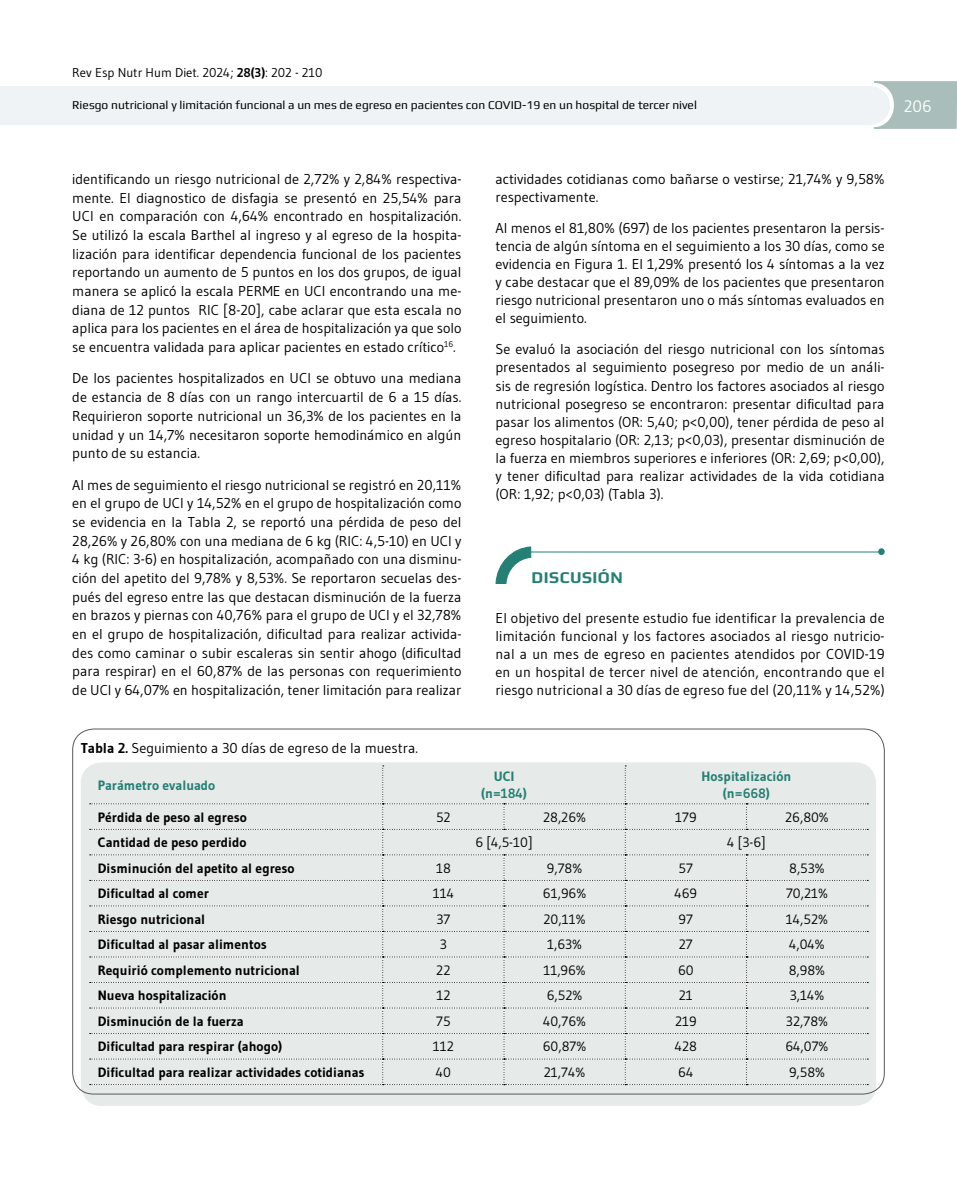
<style>
.page{position:relative;width:957px;height:1191px;background:#fff}
.page>*{position:absolute;margin:0;border:0;box-sizing:border-box;transform-origin:0 0}
.t1{font:700 16.5px "Play";letter-spacing:.03em;color:#247f74}
.t2{font:16.5px "Gudea";color:#fff}
.t3{font:14.25px/18.6px "Gudea";color:#000;text-align:justify}
.t4{font:700 13.5px "Gudea";color:#000}
.t5{font:13.5px "Gudea";color:#000}
.t6{font:700 13.5px/16.2px "Gudea";color:#247f74;text-align:center}
.t7{font:12.75px "Gudea";color:#000}
.t8{font:12px "Play";color:#000}
.s1{font-weight:700}
</style>
<div class="page">
<svg style="left:0;top:81px;width:957px;height:48px"></svg>
<hr style="left:524px;top:551px;width:355px;height:1px;background:#247f74">
<div style="left:878px;top:548px;width:6px;height:7px;background:#247f74;border-radius:50%"></div>
<svg style="left:495px;top:546px;width:37px;height:38px"></svg>
<div style="left:81px;top:762px;width:795px;height:344px;background:#e6eae9;border-radius:21px"></div>
<svg style="left:90px;top:765px;width:778px;height:320px"></svg>
<p class="t7" style="left:72px;top:65px;width:252px">Rev Esp Nutr Hum Diet. 2024; <span class="s1">28(3)</span>: 202 - 210</p>
<p class="t8" style="left:72px;top:97px;width:626px">Riesgo nutricional y limitación funcional a un mes de egreso en pacientes con COVID-19 en un hospital de tercer nivel</p>
<p class="t2" style="left:904px;top:96px;width:29px">206</p>
<p class="t3" style="left:72px;top:169px;width:391px">identificando un riesgo nutricional de 2,72% y 2,84% respectiva&shy;mente. El diagnostico de disfagia se presentó en 25,54% para UCI en comparación con 4,64% encontrado en hospitalización.<br>Se utilizó la escala Barthel al ingreso y al egreso de la hospita&shy;lización para identificar dependencia funcional de los pacientes reportando un aumento de 5 puntos en los dos grupos, de igual manera se aplicó la escala PERME en UCI encontrando una me&shy;diana de 12 puntos RIC [8-20], cabe aclarar que esta escala no aplica para los pacientes en el área de hospitalización ya que solo se encuentra validada para aplicar pacientes en estado crítico<sup>16</sup>.</p>
<p class="t3" style="left:72px;top:369px;width:391px">De los pacientes hospitalizados en UCI se obtuvo una mediana de estancia de 8 días con un rango intercuartil de 6 a 15 días.<br>Requirieron soporte nutricional un 36,3% de los pacientes en la unidad y un 14,7% necesitaron soporte hemodinámico en algún punto de su estancia.</p>
<p class="t3" style="left:72px;top:475px;width:391px">Al mes de seguimiento el riesgo nutricional se registró en 20,11% en el grupo de UCI y 14,52% en el grupo de hospitalización como se evidencia en la Tabla 2, se reportó una pérdida de peso del 28,26% y 26,80% con una mediana de 6 kg (RIC: 4,5-10) en UCI y 4 kg (RIC: 3-6) en hospitalización, acompañado con una disminu&shy;ción del apetito del 9,78% y 8,53%. Se reportaron secuelas des&shy;pués del egreso entre las que destacan disminución de la fuerza en brazos y piernas con 40,76% para el grupo de UCI y el 32,78% en el grupo de hospitalización, dificultad para realizar activida&shy;des como caminar o subir escaleras sin sentir ahogo (dificultad para respirar) en el 60,87% de las personas con requerimiento de UCI y 64,07% en hospitalización, tener limitación para realizar</p>
<p class="t3" style="left:495px;top:170px;width:391px;line-height:18.1px">actividades cotidianas como bañarse o vestirse; 21,74% y 9,58% respectivamente.</p>
<p class="t3" style="left:495px;top:219px;width:391px;line-height:18.1px">Al menos el 81,80% (697) de los pacientes presentaron la persis&shy;tencia de algún síntoma en el seguimiento a los 30 días, como se evidencia en Figura 1. El 1,29% presentó los 4 síntomas a la vez y cabe destacar que el 89,09% de los pacientes que presentaron riesgo nutricional presentaron uno o más síntomas evaluados en el seguimiento.</p>
<p class="t3" style="left:495px;top:340px;width:391px;line-height:18.1px">Se evaluó la asociación del riesgo nutricional con los síntomas presentados al seguimiento posegreso por medio de un análi&shy;sis de regresión logística. Dentro los factores asociados al riesgo nutricional posegreso se encontraron: presentar dificultad para pasar los alimentos (OR: 5,40; p&lt;0,00), tener pérdida de peso al egreso hospitalario (OR: 2,13; p&lt;0,03), presentar disminución de la fuerza en miembros superiores e inferiores (OR: 2,69; p&lt;0,00), y tener dificultad para realizar actividades de la vida cotidiana (OR: 1,92; p&lt;0,03) (Tabla 3).</p>
<p class="t1" style="left:531px;top:567px;width:93px">DISCUSIÓN</p>
<p class="t3" style="left:495px;top:608px;width:391px;line-height:18.1px">El objetivo del presente estudio fue identificar la prevalencia de limitación funcional y los factores asociados al riesgo nutricio&shy;nal a un mes de egreso en pacientes atendidos por COVID-19 en un hospital de tercer nivel de atención, encontrando que el riesgo nutricional a 30 días de egreso fue del (20,11% y 14,52%)</p>
<p class="t3" style="left:81px;top:738px;width:339px"><span class="s1">Tabla 2.</span> Seguimiento a 30 días de egreso de la muestra.</p>
<p class="t6" style="left:98px;top:776px;width:119px">Parámetro evaluado</p>
<p class="t6" style="left:481px;top:768px;width:47px">UCI (n=184)</p>
<p class="t6" style="left:701px;top:768px;width:91px">Hospitalización (n=668)</p>
<p class="t4" style="left:98px;top:808px;width:151px">Pérdida de peso al egreso</p>
<p class="t5" style="left:436px;top:808px;width:16px">52</p>
<p class="t5" style="left:543px;top:808px;width:44px">28,26%</p>
<p class="t5" style="left:675px;top:808px;width:23px">179</p>
<p class="t5" style="left:785px;top:808px;width:45px">26,80%</p>
<p class="t4" style="left:98px;top:834px;width:150px">Cantidad de peso perdido</p>
<p class="t5" style="left:475px;top:834px;width:59px">6 [4,5-10]</p>
<p class="t5" style="left:727px;top:834px;width:40px">4 [3-6]</p>
<p class="t4" style="left:98px;top:859px;width:198px">Disminución del apetito al egreso</p>
<p class="t5" style="left:436px;top:859px;width:16px">18</p>
<p class="t5" style="left:547px;top:859px;width:37px">9,78%</p>
<p class="t5" style="left:678px;top:859px;width:16px">57</p>
<p class="t5" style="left:789px;top:859px;width:37px">8,53%</p>
<p class="t4" style="left:98px;top:885px;width:113px">Dificultad al comer</p>
<p class="t5" style="left:433px;top:885px;width:23px">114</p>
<p class="t5" style="left:543px;top:885px;width:45px">61,96%</p>
<p class="t5" style="left:674px;top:885px;width:24px">469</p>
<p class="t5" style="left:786px;top:885px;width:43px">70,21%</p>
<p class="t4" style="left:98px;top:910px;width:109px">Riesgo nutricional</p>
<p class="t5" style="left:436px;top:910px;width:15px">37</p>
<p class="t5" style="left:543px;top:910px;width:44px">20,11%</p>
<p class="t5" style="left:678px;top:910px;width:16px">97</p>
<p class="t5" style="left:786px;top:910px;width:44px">14,52%</p>
<p class="t4" style="left:98px;top:936px;width:170px">Dificultad al pasar alimentos</p>
<p class="t5" style="left:440px;top:936px;width:9px">3</p>
<p class="t5" style="left:547px;top:936px;width:37px">1,63%</p>
<p class="t5" style="left:679px;top:936px;width:15px">27</p>
<p class="t5" style="left:789px;top:936px;width:37px">4,04%</p>
<p class="t4" style="left:98px;top:961px;width:204px">Requirió complemento nutricional</p>
<p class="t5" style="left:436px;top:961px;width:16px">22</p>
<p class="t5" style="left:543px;top:961px;width:44px">11,96%</p>
<p class="t5" style="left:678px;top:961px;width:17px">60</p>
<p class="t5" style="left:789px;top:961px;width:38px">8,98%</p>
<p class="t4" style="left:98px;top:987px;width:130px">Nueva hospitalización</p>
<p class="t5" style="left:436px;top:987px;width:16px">12</p>
<p class="t5" style="left:547px;top:987px;width:37px">6,52%</p>
<p class="t5" style="left:679px;top:987px;width:16px">21</p>
<p class="t5" style="left:789px;top:987px;width:36px">3,14%</p>
<p class="t4" style="left:98px;top:1012px;width:147px">Disminución de la fuerza</p>
<p class="t5" style="left:436px;top:1012px;width:16px">75</p>
<p class="t5" style="left:543px;top:1012px;width:44px">40,76%</p>
<p class="t5" style="left:675px;top:1012px;width:23px">219</p>
<p class="t5" style="left:786px;top:1012px;width:44px">32,78%</p>
<p class="t4" style="left:98px;top:1038px;width:186px">Dificultad para respirar (ahogo)</p>
<p class="t5" style="left:433px;top:1038px;width:23px">112</p>
<p class="t5" style="left:543px;top:1038px;width:45px">60,87%</p>
<p class="t5" style="left:675px;top:1038px;width:24px">428</p>
<p class="t5" style="left:785px;top:1038px;width:44px">64,07%</p>
<p class="t4" style="left:98px;top:1063px;width:268px">Dificultad para realizar actividades cotidianas</p>
<p class="t5" style="left:436px;top:1063px;width:17px">40</p>
<p class="t5" style="left:544px;top:1063px;width:43px">21,74%</p>
<p class="t5" style="left:678px;top:1063px;width:17px">64</p>
<p class="t5" style="left:789px;top:1063px;width:38px">9,58%</p>
</div>
